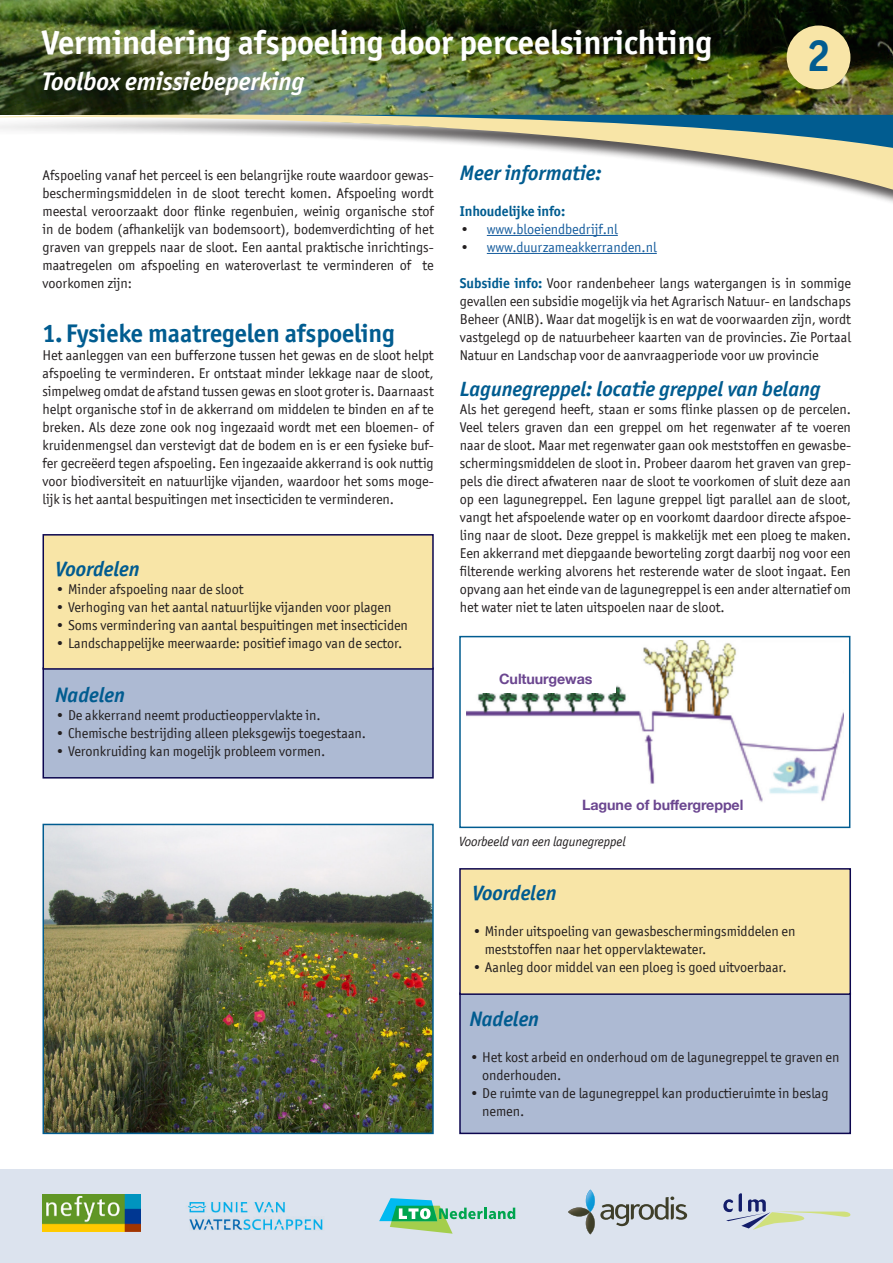
<style>
.page{position:relative;width:893px;height:1263px;background:#fff}
.page>*{position:absolute;margin:0;border:0;box-sizing:border-box;transform-origin:0 0}
.t1{font:700 45px "Officina San ITC";color:#015c90}
.t2{font:700 33.75px "Officina San ITC";letter-spacing:-.005em;color:#fff}
.t3{font:700 25.5px "Officina San ITC";letter-spacing:-.005em;color:#015c90}
.t4{font:italic 700 25.5px "Officina San ITC";letter-spacing:-.005em;color:#fff}
.t5{font:italic 700 21px "Officina San ITC";letter-spacing:-.005em;color:#015c90}
.t6{font:14.25px/18px "Officina San ITC";letter-spacing:-.005em;color:#231f20;text-align:justify}
.t7{font:14.25px "Officina San ITC";letter-spacing:-.005em;color:#175d9e}
.t8{font:700 14.25px "Helvetica Neue";letter-spacing:-.005em;color:#6b4690}
.t9{font:700 14.25px "Officina San ITC";letter-spacing:-.005em;color:#015c90}
.t10{font:italic 13.5px "Officina San ITC";letter-spacing:-.01em;color:#231f20}
.s1{color:#231f20}
.s2{font-weight:700;color:#015c90}
</style>
<div class="page">
<img style="left:0;top:0;width:893px;height:101px">
<svg style="left:0;top:101px;width:893px;height:102px"></svg>
<div style="left:787px;top:26px;width:63px;height:63px;background:#f8e5a7;border-radius:50%"></div>
<div style="left:0;top:1169px;width:893px;height:94px;background:#dce3ee"></div>
<img style="left:43px;top:1194px;width:98px;height:38px">
<svg style="left:379px;top:1198px;width:136px;height:36px"></svg>
<img style="left:188px;top:1202px;width:135px;height:28px">
<svg style="left:723px;top:1193px;width:127px;height:37px"></svg>
<svg style="left:568px;top:1189px;width:119px;height:45px"></svg>
<hr style="left:487px;top:235px;width:131px;height:1px;background:#175d9e">
<hr style="left:487px;top:253px;width:170px;height:1px;background:#175d9e">
<div style="left:43px;top:667px;width:391px;height:111px;background:#adbad3;border:2px solid #0c064f"></div>
<div style="left:43px;top:534px;width:391px;height:136px;background:#f8e5a7;border:2px solid #0c064f"></div>
<div style="left:459px;top:992px;width:392px;height:142px;background:#adbad3;border:2px solid #0c064f"></div>
<div style="left:459px;top:868px;width:392px;height:127px;background:#f8e5a7;border:2px solid #0c064f"></div>
<img style="left:46px;top:827px;width:385px;height:304px">
<div style="left:43px;top:824px;width:391px;height:310px;border:2px solid #015c90"></div>
<div style="left:459px;top:636px;width:391px;height:192px;border:2px solid #015c90"></div>
<img style="left:467px;top:640px;width:376px;height:162px">
<div style="left:475px;top:653px;width:141px;height:40px;background:#fff"></div>
<div style="left:582px;top:795px;width:161px;height:21px;background:#fff"></div>
<p class="t2" style="left:42px;top:22px;width:672px">Vermindering afspoeling door perceelsinrichting</p>
<p class="t4" style="left:42px;top:66px;width:265px">Toolbox emissiebeperking</p>
<p class="t1" style="left:806px;top:27px;width:26px">2</p>
<p class="t6" style="left:43px;top:166px;width:393px">Afspoeling vanaf het perceel is een belangrijke route waardoor gewas&shy;beschermingsmiddelen in de sloot terecht komen. Afspoeling wordt meestal veroorzaakt door flinke regenbuien, weinig organische stof in de bodem (afhankelijk van bodemsoort), bodemverdichting of het graven van greppels naar de sloot. Een aantal praktische inrichtings&shy;maatregelen om afspoeling en wateroverlast te verminderen of te voorkomen zijn:</p>
<p class="t3" style="left:43px;top:317px;width:354px">1. Fysieke maatregelen afspoeling</p>
<p class="t6" style="left:43px;top:346px;width:393px">Het aanleggen van een bufferzone tussen het gewas en de sloot helpt afspoeling te verminderen. Er ontstaat minder lekkage naar de sloot, simpelweg omdat de afstand tussen gewas en sloot groter is. Daarnaast helpt organische stof in de akkerrand om middelen te binden en af te breken. Als deze zone ook nog ingezaaid wordt met een bloemen- of kruidenmengsel dan verstevigt dat de bodem en is er een fysieke buf&shy;fer gecreëerd tegen afspoeling. Een ingezaaide akkerrand is ook nuttig voor biodiversiteit en natuurlijke vijanden, waardoor het soms moge&shy;lijk is het aantal bespuitingen met insecticiden te verminderen.</p>
<p class="t5" style="left:55px;top:556px;width:86px">Voordelen</p>
<p class="t6" style="left:55px;top:580px;width:190px">• Minder afspoeling naar de sloot</p>
<p class="t6" style="left:55px;top:598px;width:338px">• Verhoging van het aantal natuurlijke vijanden voor plagen</p>
<p class="t6" style="left:55px;top:616px;width:354px">• Soms vermindering van aantal bespuitingen met insecticiden</p>
<p class="t6" style="left:55px;top:634px;width:349px">• Landschappelijke meerwaarde: positief imago van de sector.</p>
<p class="t5" style="left:55px;top:682px;width:71px">Nadelen</p>
<p class="t6" style="left:55px;top:706px;width:267px">• De akkerrand neemt productieoppervlakte in.</p>
<p class="t6" style="left:55px;top:724px;width:312px">• Chemische bestrijding alleen pleksgewijs toegestaan.</p>
<p class="t6" style="left:55px;top:742px;width:272px">• Veronkruiding kan mogelijk probleem vormen.</p>
<p class="t5" style="left:460px;top:160px;width:143px">Meer informatie:</p>
<p class="t9" style="left:460px;top:202px;width:107px">Inhoudelijke info:</p>
<p class="t7" style="left:460px;top:221px;width:160px"><span class="s1">•</span> www.bloeiendbedrijf.nl</p>
<p class="t7" style="left:460px;top:239px;width:198px"><span class="s1">•</span> www.duurzameakkerranden.nl</p>
<p class="t6" style="left:460px;top:274px;width:393px"><span class="s2">Subsidie info:</span> Voor randenbeheer langs watergangen is in sommige gevallen een subsidie mogelijk via het Agrarisch Natuur- en landschaps Beheer (ANlB). Waar dat mogelijk is en wat de voorwaarden zijn, wordt vastgelegd op de natuurbeheer kaarten van de provincies. Zie Portaal Natuur en Landschap voor de aanvraagperiode voor uw provincie</p>
<p class="t5" style="left:460px;top:376px;width:363px">Lagunegreppel: locatie greppel van belang</p>
<p class="t6" style="left:460px;top:400px;width:393px">Als het geregend heeft, staan er soms flinke plassen op de percelen.<br>Veel telers graven dan een greppel om het regenwater af te voeren naar de sloot. Maar met regenwater gaan ook meststoffen en gewasbe&shy;schermingsmiddelen de sloot in. Probeer daarom het graven van grep&shy;pels die direct afwateren naar de sloot te voorkomen of sluit deze aan op een lagunegreppel. Een lagune greppel ligt parallel aan de sloot, vangt het afspoelende water op en voorkomt daardoor directe afspoe&shy;ling naar de sloot. Deze greppel is makkelijk met een ploeg te maken.<br>Een akkerrand met diepgaande beworteling zorgt daarbij nog voor een filterende werking alvorens het resterende water de sloot ingaat. Een opvang aan het einde van de lagunegreppel is een ander alternatief om het water niet te laten uitspoelen naar de sloot.</p>
<p class="t8" style="left:499px;top:668px;width:95px">Cultuurgewas</p>
<p class="t8" style="left:582px;top:794px;width:163px">Lagune of buffergreppel</p>
<p class="t10" style="left:459px;top:834px;width:168px">Voorbeeld van een lagunegreppel</p>
<p class="t5" style="left:472px;top:880px;width:86px">Voordelen</p>
<p class="t6" style="left:485px;top:922px;width:312px;text-indent:-13px">• Minder uitspoeling van gewasbeschermingsmiddelen en meststoffen naar het oppervlaktewater.</p>
<p class="t6" style="left:472px;top:958px;width:316px">• Aanleg door middel van een ploeg is goed uitvoerbaar.</p>
<p class="t5" style="left:469px;top:1006px;width:71px">Nadelen</p>
<p class="t6" style="left:482px;top:1048px;width:359px;text-indent:-13px">• Het kost arbeid en onderhoud om de lagunegreppel te graven en onderhouden.</p>
<p class="t6" style="left:482px;top:1084px;width:348px;text-indent:-13px">• De ruimte van de lagunegreppel kan productieruimte in beslag nemen.</p>
</div>
